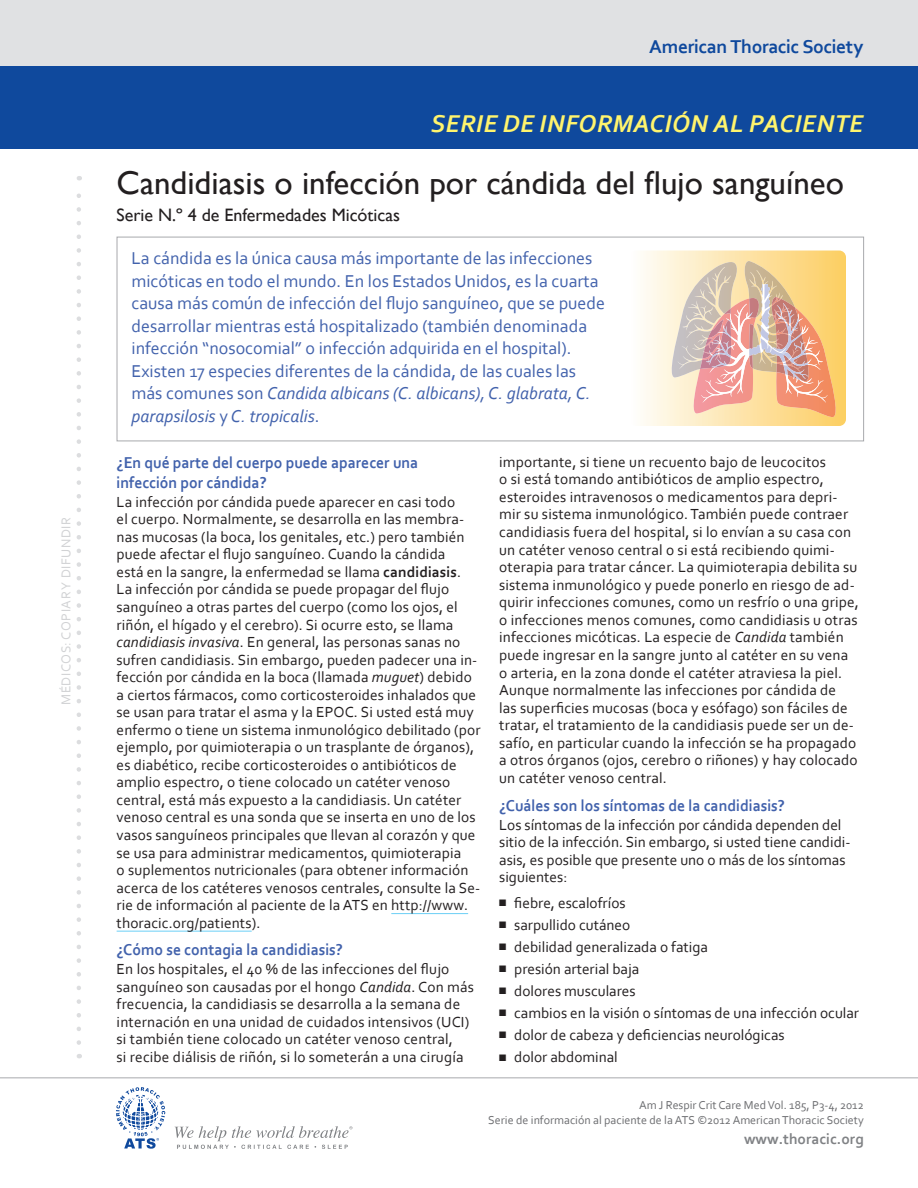
<style>
.page{position:relative;width:918px;height:1188px;background:#fff}
.page>*{position:absolute;margin:0;border:0;box-sizing:border-box;transform-origin:0 0}
.Headline_1{font:33px "Gill Sans";color:#231f20}
.t1{font:italic 700 25.5px "Corbel";letter-spacing:.02em;color:#fff46d}
.t2{font:700 19.5px "Corbel";letter-spacing:-.02em;color:#0f499d}
.Intro_Paragraph{font:18px/22.5px "Corbel";color:#4262ac}
.Headline_2{font:18px "Gill Sans";color:#231f20}
.Body_Headline{font:700 16.5px/20.1px "Corbel";color:#4262ac;scale:.95 1}
.t3{font:700 15.45px "Corbel";color:#808285}
.Body{font:15.3px/17.5px "Corbel";letter-spacing:.01em;color:#231f20}
.t4{font:13.5px "Corbel";letter-spacing:.04em;color:#d1d2d4}
.Copyright_Info{font:12px "Corbel";color:#6c6d70}
.s1{font-style:italic}
.s2{font-weight:700}
</style>
<div class="page">
<div style="left:0;top:0;width:918px;height:81px;background:#e0e1e3"></div>
<div style="left:0;top:66px;width:918px;height:82px;background:#0f499d"></div>
<svg style="left:77px;top:176px;width:4px;height:867px"></svg>
<hr style="left:0;top:1077px;width:918px;height:1px;background:#a8a9ad">
<svg style="left:116px;top:1087px;width:49px;height:62px"></svg>
<svg style="left:175px;top:1126px;width:177px;height:23px"></svg>
<div style="left:117px;top:237px;width:747px;height:204px;border:1px solid #a8a9ad"></div>
<hr style="left:391px;top:913px;width:77px;height:1px;background:#6bcff6">
<hr style="left:117px;top:931px;width:135px;height:1px;background:#6bcff6">
<svg style="left:643px;top:251px;width:203px;height:175px;background:#eecba7"></svg>
<p class="t4" style="left:58px;top:705px;width:190px;rotate:-90deg">MÉDICOS: COPIAR Y DIFUNDIR</p>
<p class="t2" style="left:649px;top:34px;width:216px">American Thoracic Society</p>
<h2 class="t1" style="left:431px;top:108px;width:434px">SERIE DE INFORMACIÓN AL PACIENTE</h2>
<p class="Headline_1" style="left:117px;top:164px;width:729px">Candidiasis o infección por cándida del flujo sanguíneo</p>
<p class="Headline_2" style="left:117px;top:205px;width:285px">Serie N.º 4 de Enfermedades Micóticas</p>
<p class="Intro_Paragraph" style="left:132px;top:247px;width:475px">La cándida es la única causa más importante de las infecciones micóticas en todo el mundo. En los Estados Unidos, es la cuarta causa más común de infección del flujo sanguíneo, que se puede desarrollar mientras está hospitalizado (también denominada infección “nosocomial” o infección adquirida en el hospital).<br>Existen 17 especies diferentes de la cándida, de las cuales las más comunes son <span class="s1">Candida albicans (C. albicans), C. glabrata, C. parapsilosis</span> y <span class="s1">C. tropicalis</span>.</p>
<p class="Body_Headline" style="left:117px;top:452px;width:319px">¿En qué parte del cuerpo puede aparecer una infección por cándida?</p>
<p class="Body" style="left:117px;top:493px;width:365px">La infección por cándida puede aparecer en casi todo<br>el cuerpo. Normalmente, se desarrolla en las membra&shy;nas mucosas (la boca, los genitales, etc.) pero también puede afectar el flujo sanguíneo. Cuando la cándida<br>está en la sangre, la enfermedad se llama <span class="s2">candidiasis</span>.<br>La infección por cándida se puede propagar del flujo sanguíneo a otras partes del cuerpo (como los ojos, el riñón, el hígado y el cerebro). Si ocurre esto, se llama <span class="s1">candidiasis invasiva</span>. En general, las personas sanas no sufren candidiasis. Sin embargo, pueden padecer una in&shy;fección por cándida en la boca (llamada <span class="s1">muguet</span>) debido a ciertos fármacos, como corticosteroides inhalados que se usan para tratar el asma y la EPOC. Si usted está muy enfermo o tiene un sistema inmunológico debilitado (por ejemplo, por quimioterapia o un trasplante de órganos), es diabético, recibe corticosteroides o antibióticos de amplio espectro, o tiene colocado un catéter venoso central, está más expuesto a la candidiasis. Un catéter venoso central es una sonda que se inserta en uno de los vasos sanguíneos principales que llevan al corazón y que se usa para administrar medicamentos, quimioterapia<br>o suplementos nutricionales (para obtener información acerca de los catéteres venosos centrales, consulte la Se&shy;rie de información al paciente de la ATS en http://www. thoracic.org/patients).</p>
<p class="Body_Headline" style="left:117px;top:939px;width:240px">¿Cómo se contagia la candidiasis?</p>
<p class="Body" style="left:117px;top:960px;width:359px">En los hospitales, el 40 % de las infecciones del flujo sanguíneo son causadas por el hongo <span class="s1">Candida</span>. Con más frecuencia, la candidiasis se desarrolla a la semana de internación en una unidad de cuidados intensivos (UCI) si también tiene colocado un catéter venoso central,<br>si recibe diálisis de riñón, si lo someterán a una cirugía</p>
<p class="Body" style="left:499px;top:453px;width:361px">importante, si tiene un recuento bajo de leucocitos<br>o si está tomando antibióticos de amplio espectro, esteroides intravenosos o medicamentos para depri&shy;mir su sistema inmunológico. También puede contraer candidiasis fuera del hospital, si lo envían a su casa con un catéter venoso central o si está recibiendo quimi&shy;oterapia para tratar cáncer. La quimioterapia debilita su sistema inmunológico y puede ponerlo en riesgo de ad&shy;quirir infecciones comunes, como un resfrío o una gripe, o infecciones menos comunes, como candidiasis u otras infecciones micóticas. La especie de <span class="s1">Candida</span> también puede ingresar en la sangre junto al catéter en su vena o arteria, en la zona donde el catéter atraviesa la piel.<br>Aunque normalmente las infecciones por cándida de<br>las superficies mucosas (boca y esófago) son fáciles de tratar, el tratamiento de la candidiasis puede ser un de&shy;safío, en particular cuando la infección se ha propagado a otros órganos (ojos, cerebro o riñones) y hay colocado un catéter venoso central.</p>
<p class="Body_Headline" style="left:499px;top:795px;width:302px">¿Cuáles son los síntomas de la candidiasis?</p>
<p class="Body" style="left:499px;top:815px;width:353px">Los síntomas de la infección por cándida dependen del sitio de la infección. Sin embargo, si usted tiene candidi&shy;asis, es posible que presente uno o más de los síntomas siguientes:</p>
<p class="Body" style="left:499px;top:893px;width:128px">■ fiebre, escalofríos</p>
<p class="Body" style="left:499px;top:915px;width:133px">■ sarpullido cutáneo</p>
<p class="Body" style="left:499px;top:937px;width:210px">■ debilidad generalizada o fatiga</p>
<p class="Body" style="left:499px;top:959px;width:142px">■ presión arterial baja</p>
<p class="Body" style="left:499px;top:982px;width:138px">■ dolores musculares</p>
<p class="Body" style="left:499px;top:1004px;width:361px">■ cambios en la visión o síntomas de una infección ocular</p>
<p class="Body" style="left:499px;top:1026px;width:287px">■ dolor de cabeza y deficiencias neurológicas</p>
<p class="Body" style="left:499px;top:1048px;width:120px">■ dolor abdominal</p>
<p class="Copyright_Info" style="left:639px;top:1098px;width:226px">Am J Respir Crit Care Med Vol. 185, P3-4, 2012</p>
<p class="Copyright_Info" style="left:488px;top:1112px;width:377px">Serie de información al paciente de la ATS ©2012 American Thoracic Society</p>
<p class="t3" style="left:744px;top:1130px;width:121px">www.thoracic.org</p>
</div>
